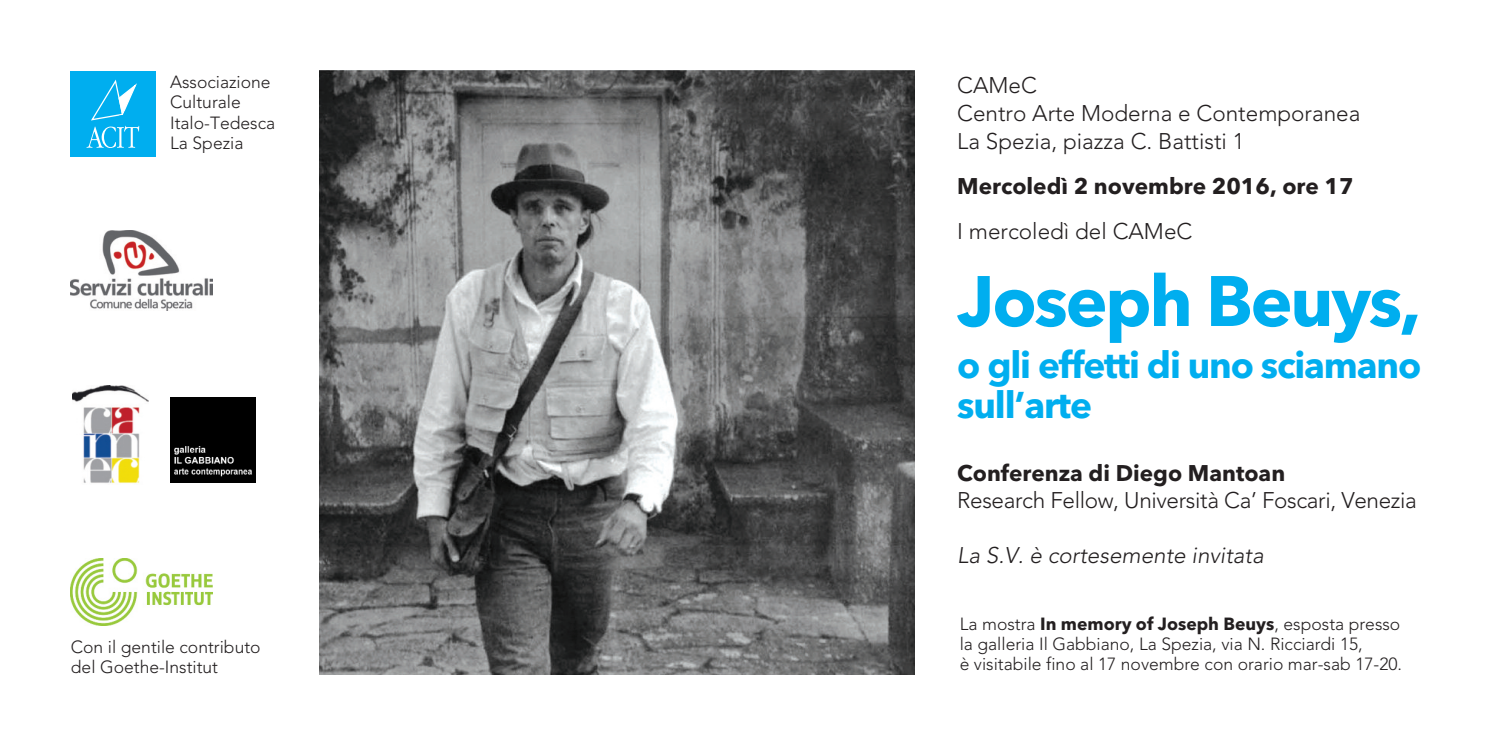
<style>
.page{position:relative;width:1489px;height:745px;background:#fff}
.page>*{position:absolute;margin:0;border:0;box-sizing:border-box;transform-origin:0 0}
.t1{font:700 70.5px "Avenir Next";letter-spacing:-.03em;color:#00aeef}
.t2{font:700 37px/40.2px "Avenir Next";letter-spacing:-.03em;color:#00aeef}
.t3{font:300 22.5px/27.5px "Avenir";color:#231f20}
.t4{font:700 22.5px "Avenir Next";color:#231f20}
.t5{font:italic 300 22.5px "Avenir";color:#231f20}
.t6{font:300 17.5px/20px "Avenir";color:#231f20}
.s1{font-family:"Avenir Next";font-weight:700}
</style>
<div class="page">
<div style="left:71px;top:71px;width:85px;height:85px;background:#00aeef"></div>
<svg style="left:86px;top:79px;width:53px;height:69px"></svg>
<img style="left:71px;top:558px;width:142px;height:66px">
<img style="left:319px;top:71px;width:595px;height:602px">
<img style="left:72px;top:385px;width:77px;height:99px">
<img style="left:170px;top:397px;width:85px;height:85px">
<img style="left:71px;top:230px;width:142px;height:80px">
<p class="t6" style="left:170px;top:72px;width:107px">Associazione<br>Culturale<br>Italo-Tedesca<br>La Spezia</p>
<p class="t6" style="left:71px;top:636px;width:191px">Con il gentile contributo del Goethe-Institut</p>
<p class="t3" style="left:957px;top:72px;width:405px">CAMeC<br>Centro Arte Moderna e Contemporanea<br>La Spezia, piazza C. Battisti 1</p>
<p class="t4" style="left:957px;top:166px;width:398px">Mercoledì 2 novembre 2016, ore 17</p>
<p class="t3" style="left:957px;top:217px;width:237px">I mercoledì del CAMeC</p>
<h1 class="t1" style="left:957px;top:240px;width:465px">Joseph Beuys,</h1>
<h2 class="t2" style="left:957px;top:344px;width:465px">o gli effetti di uno sciamano sull’arte</h2>
<p class="t4" style="left:957px;top:453px;width:329px">Conferenza di Diego Mantoan</p>
<p class="t3" style="left:957px;top:486px;width:461px">Research Fellow, Università Ca’ Foscari, Venezia</p>
<p class="t5" style="left:957px;top:542px;width:308px">La S.V. è cortesemente invitata</p>
<p class="t6" style="left:959px;top:614px;width:444px">La mostra <span class="s1">In memory of Joseph Beuys</span>, esposta presso la galleria Il Gabbiano, La Spezia, via N. Ricciardi 15,<br>è visitabile fino al 17 novembre con orario mar-sab 17-20.</p>
</div>
